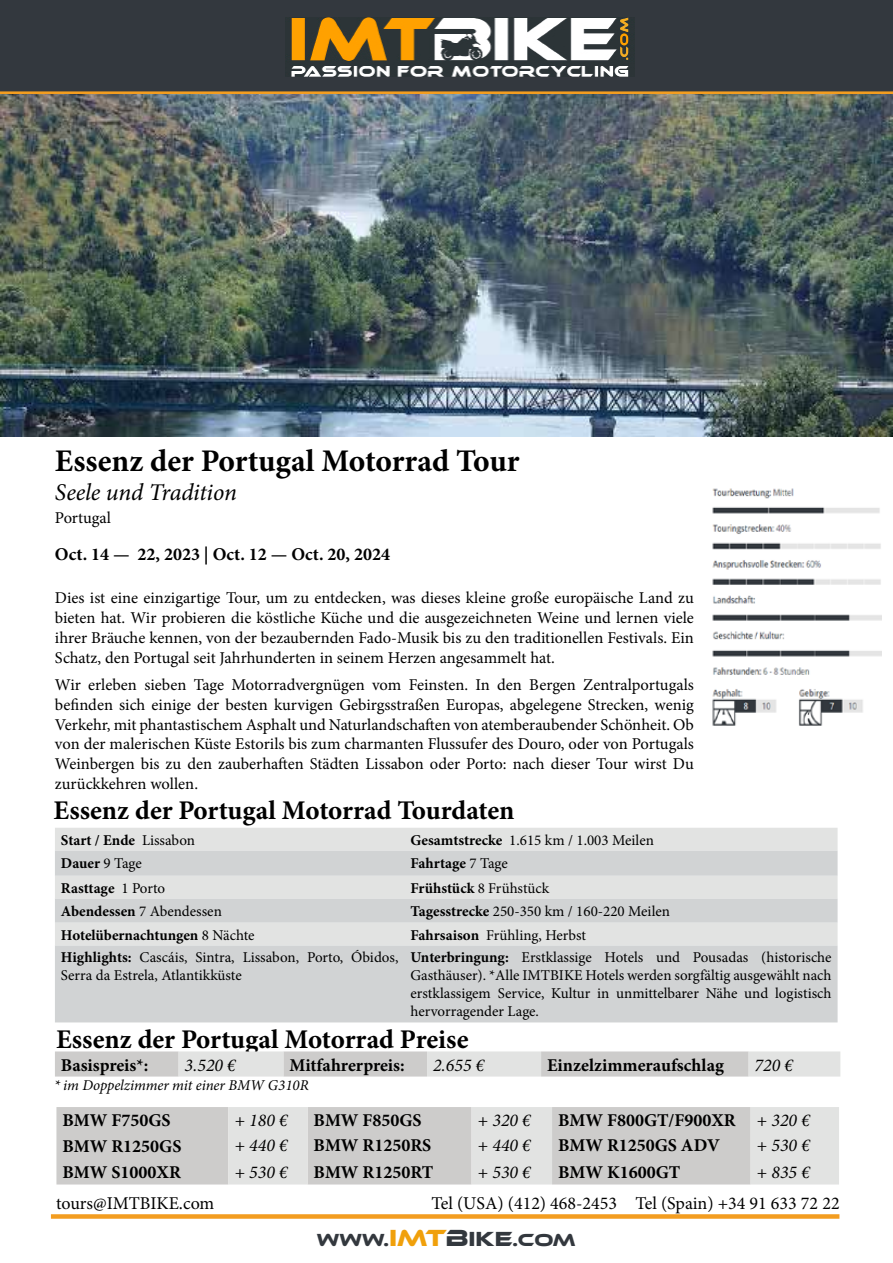
<style>
.page{position:relative;width:893px;height:1263px;background:#fff}
.page>*{position:absolute;margin:0;border:0;box-sizing:border-box;transform-origin:0 0}
.t1{font:700 31.5px "Minion Pro";color:#000}
.t2{font:700 27px "Minion Pro";color:#000}
.t3{font:italic 24px "Minion Pro";letter-spacing:-.01em;color:#000}
.t4{font:700 18px "Minion Pro";color:#000}
.t5{font:18px "Minion Pro";color:#000}
.t6{font:italic 18px "Minion Pro";color:#000}
.t7{font:18px "Ethnocentric Rg";color:#33383e}
.t8{font:16.5px/19.8px "Minion Pro";color:#000;text-align:justify}
.t9{font:15px/18px "Minion Pro";color:#000}
.t10{font:700 15px "Minion Pro";color:#000}
.t11{font:italic 15px "Minion Pro";color:#000}
.s1{font-weight:400}
.s2{font-weight:700}
.s3{font-weight:400;font-style:italic}
.s4{font-size:24px;color:#f0a00b}
.s5{font-size:24px}
.s6{font-size:21px}
</style>
<div class="page">
<div style="left:55px;top:828px;width:783px;height:71px;background:#e2e3e2"></div>
<div style="left:55px;top:851px;width:783px;height:25px;background:#d1d3d4"></div>
<svg style="left:55px;top:899px;width:783px;height:123px;background:#d4d6d6"></svg>
<div style="left:0;top:0;width:893px;height:94px;background:#33383e"></div>
<hr style="left:0;top:91px;width:893px;height:3px;background:#f39d20">
<div style="left:51px;top:1214px;width:788px;height:5px;background:#f39d20"></div>
<svg style="left:55px;top:1051px;width:785px;height:25px;background:#d6d5d4"></svg>
<img style="left:286px;top:18px;width:348px;height:58px">
<div style="left:56px;top:1107px;width:172px;height:77px;background:#cdcccb"></div>
<svg style="left:228px;top:1107px;width:611px;height:77px;background:#d5d5d4"></svg>
<img style="left:0;top:94px;width:893px;height:342px">
<img style="left:712px;top:488px;width:169px;height:238px">
<h1 class="t1" style="left:55px;top:439px;width:466px">Essenz der Portugal Motorrad Tour</h1>
<h3 class="t3" style="left:55px;top:476px;width:183px">Seele und Tradition</h3>
<p class="t8" style="left:55px;top:508px;width:58px">Portugal</p>
<p class="t4" style="left:55px;top:541px;width:337px">Oct. 14 — 22, 2023 | Oct. 12 — Oct. 20, 2024</p>
<p class="t8" style="left:55px;top:588px;width:640px">Dies ist eine einzigartige Tour, um zu entdecken, was dieses kleine große europäische Land zu bieten hat. Wir probieren die köstliche Küche und die ausgezeichneten Weine und lernen viele ihrer Bräuche kennen, von der bezaubernden Fado-Musik bis zu den traditionellen Festivals. Ein Schatz, den Portugal seit Jahrhunderten in seinem Herzen angesammelt hat.</p>
<p class="t8" style="left:55px;top:675px;width:640px">Wir erleben sieben Tage Motorradvergnügen vom Feinsten. In den Bergen Zentralportugals befinden sich einige der besten kurvigen Gebirgsstraßen Europas, abgelegene Strecken, wenig Verkehr, mit phantastischem Asphalt und Naturlandschaften von atemberaubender Schönheit. Ob von der malerischen Küste Estorils bis zum charmanten Flussufer des Douro, oder von Portugals Weinbergen bis zu den zauberhaften Städten Lissabon oder Porto: nach dieser Tour wirst Du zurückkehren wollen.</p>
<h2 class="t2" style="left:53px;top:791px;width:462px">Essenz der Portugal Motorrad Tourdaten</h2>
<p class="t10" style="left:61px;top:829px;width:136px">Start / Ende <span class="s1">Lissabon</span></p>
<p class="t9" style="left:410px;top:831px;width:245px"><span class="s2">Gesamtstrecke</span> 1.615 km / 1.003 Meilen</p>
<p class="t10" style="left:61px;top:852px;width:82px">Dauer <span class="s1">9 Tage</span></p>
<p class="t10" style="left:410px;top:852px;width:99px">Fahrtage <span class="s1">7 Tage</span></p>
<p class="t10" style="left:61px;top:877px;width:106px">Rasttage <span class="s1">1 Porto</span></p>
<p class="t9" style="left:410px;top:879px;width:140px"><span class="s2">Frühstück</span> 8 Frühstück</p>
<p class="t9" style="left:61px;top:902px;width:162px"><span class="s2">Abendessen</span> 7 Abendessen</p>
<p class="t9" style="left:410px;top:902px;width:261px"><span class="s2">Tagesstrecke</span> 250-350 km / 160-220 Meilen</p>
<p class="t10" style="left:61px;top:924px;width:195px">Hotelübernachtungen <span class="s1">8 Nächte</span></p>
<p class="t9" style="left:410px;top:926px;width:177px"><span class="s2">Fahrsaison</span> Frühling, Herbst</p>
<p class="t9" style="left:61px;top:949px;width:339px"><span class="s2">Highlights:</span> Cascáis, Sintra, Lissabon, Porto, Óbidos,<br>Serra da Estrela, Atlantikküste</p>
<p class="t9" style="left:410px;top:949px;width:423px;text-align:justify"><span class="s2">Unterbringung:</span> Erstklassige Hotels und Pousadas (historische Gasthäuser). *Alle IMTBIKE Hotels werden sorgfältig ausgewählt nach erstklassigem Service, Kultur in unmittelbarer Nähe und logistisch hervorragender Lage.</p>
<h2 class="t2" style="left:56px;top:1021px;width:414px">Essenz der Portugal Motorrad Preise</h2>
<p class="t4" style="left:61px;top:1052px;width:89px">Basispreis*:</p>
<p class="t6" style="left:185px;top:1052px;width:53px">3.520 €</p>
<p class="t4" style="left:289px;top:1052px;width:117px">Mitfahrerpreis:</p>
<p class="t6" style="left:433px;top:1052px;width:53px">2.655 €</p>
<p class="t4" style="left:547px;top:1052px;width:178px">Einzelzimmeraufschlag</p>
<p class="t6" style="left:755px;top:1052px;width:40px">720 €</p>
<p class="t11" style="left:54px;top:1075px;width:256px">* im Doppelzimmer mit einer BMW G310R</p>
<p class="t4" style="left:62px;top:1108px;width:110px">BMW F750GS</p>
<p class="t6" style="left:234px;top:1108px;width:55px">+ 180 €</p>
<p class="t4" style="left:314px;top:1108px;width:110px">BMW F850GS</p>
<p class="t6" style="left:478px;top:1108px;width:55px">+ 320 €</p>
<p class="t4" style="left:558px;top:1108px;width:253px">BMW F800GT/F900XR <span class="s3">+ 320 €</span></p>
<p class="t4" style="left:62px;top:1134px;width:121px">BMW R1250GS</p>
<p class="t6" style="left:234px;top:1133px;width:55px">+ 440 €</p>
<p class="t4" style="left:314px;top:1133px;width:119px">BMW R1250RS</p>
<p class="t6" style="left:478px;top:1133px;width:55px">+ 440 €</p>
<p class="t4" style="left:558px;top:1133px;width:163px">BMW R1250GS ADV</p>
<p class="t6" style="left:757px;top:1133px;width:55px">+ 530 €</p>
<p class="t4" style="left:62px;top:1160px;width:120px">BMW S1000XR</p>
<p class="t6" style="left:234px;top:1160px;width:55px">+ 530 €</p>
<p class="t4" style="left:314px;top:1160px;width:121px">BMW R1250RT</p>
<p class="t6" style="left:478px;top:1160px;width:55px">+ 530 €</p>
<p class="t4" style="left:558px;top:1160px;width:124px">BMW K1600GT</p>
<p class="t6" style="left:757px;top:1160px;width:55px">+ 835 €</p>
<p class="t5" style="left:56px;top:1191px;width:160px">tours@IMTBIKE.com</p>
<p class="t5" style="left:431px;top:1191px;width:410px">Tel (USA) (412) 468-2453 Tel (Spain) +34 91 633 72 22</p>
<p class="t7" style="left:317px;top:1229px;width:260px">WWW.<span class="s4">IMT</span><span class="s5">B</span><span class="s6">IKE</span>.COM</p>
</div>
